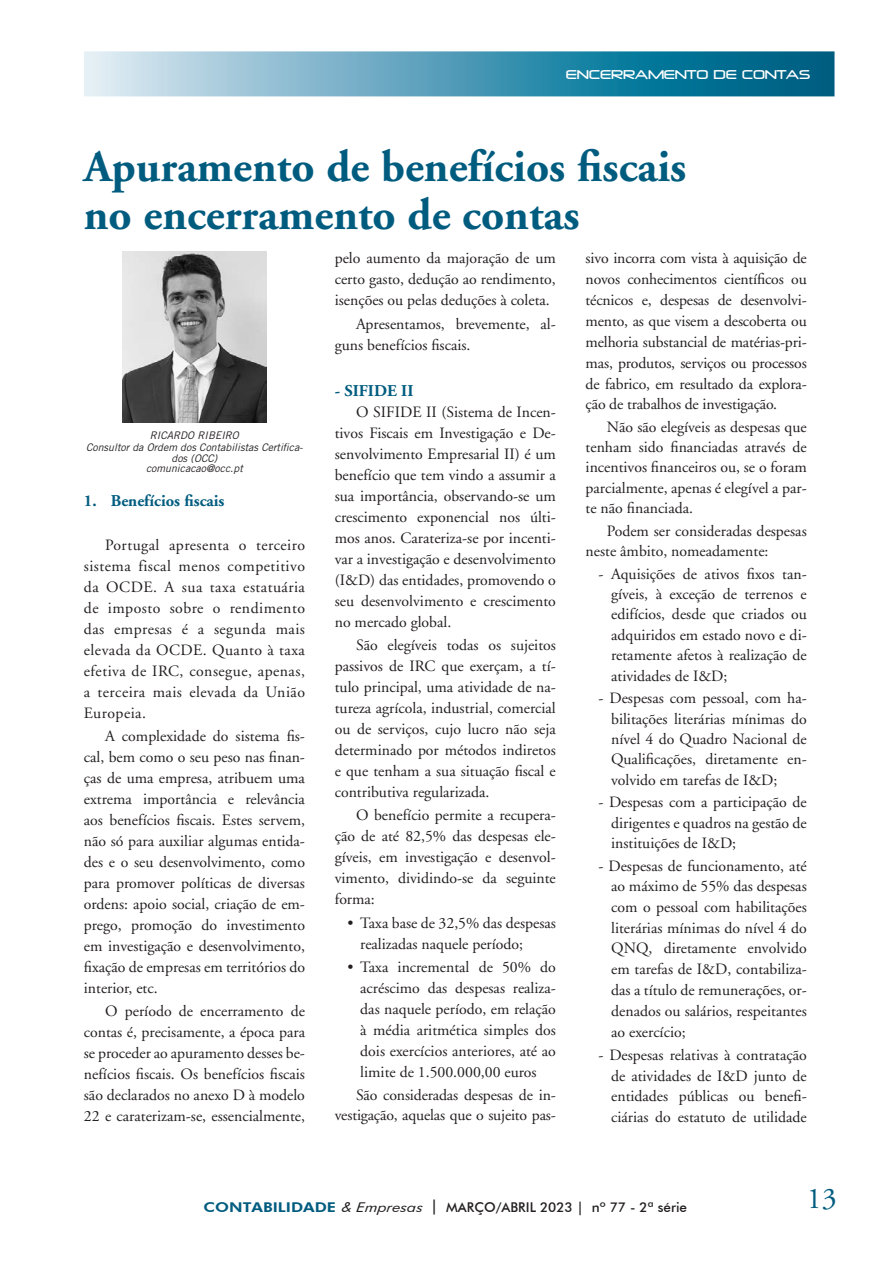
<style>
.page{position:relative;width:892px;height:1263px;background:#fff}
.page>*{position:absolute;margin:0;border:0;box-sizing:border-box;transform-origin:0 0}
.Titulo{font:700 45px "Adobe Garamond";color:#005c7f}
.t1{font:30px "Adobe Garamond";color:#005c7f}
.Entretitulo{font:700 16.5px "Adobe Garamond";color:#005c7f}
.Texto{font:15.75px/21px "Adobe Garamond";color:#231f20;text-align:justify}
.secção{font:15px "AUREN Sumun";color:#fff}
.t2{font:500 13.5px "Futura BT";color:#231f20}
.jornalista_cargo{font:italic 10.5px/10.5px "Trade Gothic";color:#231f20;text-align:center}
.JORNALISTA{font:italic 10.5px "Trade Gothic";color:#231f20}
.s1{font-weight:800;color:#005c7f}
.s2{font-weight:400;font-style:italic}
.s3{font-size:15px}
</style>
<div class="page">
<svg style="left:84px;top:51px;width:751px;height:45px;background:#579eb8"></svg>
<img style="left:122px;top:252px;width:144px;height:170px">
<p class="secção" style="left:566px;top:67px;width:246px">ENCERRAMENTO DE CONTAS</p>
<p class="Titulo" style="left:84px;top:142px;width:604px">Apuramento de benefícios fiscais</p>
<p class="Titulo" style="left:84px;top:190px;width:497px">no encerramento de contas</p>
<p class="JORNALISTA" style="left:150px;top:428px;width:90px">RICARDO RIBEIRO</p>
<p class="jornalista_cargo" style="left:86px;top:442px;width:218px">Consultor da Ordem dos Contabilistas Certifica&shy;dos (OCC)<br>comunicacao@occ.pt</p>
<p class="Entretitulo" style="left:84px;top:491px;width:142px">1. Benefícios fiscais</p>
<p class="Texto" style="left:84px;top:534px;width:223px;text-indent:21px">Portugal apresenta o terceiro sistema fiscal menos competitivo da OCDE. A sua taxa estatuária de imposto sobre o rendimento das empresas é a segunda mais elevada da OCDE. Quanto à taxa efetiva de IRC, consegue, apenas, a terceira mais elevada da União Europeia.</p>
<p class="Texto" style="left:84px;top:725px;width:223px;text-indent:21px">A complexidade do sistema fis&shy;cal, bem como o seu peso nas finan&shy;ças de uma empresa, atribuem uma extrema importância e relevância aos benefícios fiscais. Estes servem, não só para auxiliar algumas entida&shy;des e o seu desenvolvimento, como para promover políticas de diversas ordens: apoio social, criação de em&shy;prego, promoção do investimento em investigação e desenvolvimento, fixação de empresas em territórios do interior, etc.</p>
<p class="Texto" style="left:84px;top:1001px;width:223px;text-indent:21px">O período de encerramento de contas é, precisamente, a época para se proceder ao apuramento desses be&shy;nefícios fiscais. Os benefícios fiscais são declarados no anexo D à modelo 22 e caraterizam-se, essencialmente,</p>
<p class="Texto" style="left:335px;top:248px;width:223px">pelo aumento da majoração de um certo gasto, dedução ao rendimento, isenções ou pelas deduções à coleta.</p>
<p class="Texto" style="left:335px;top:313px;width:223px;text-indent:21px">Apresentamos, brevemente, al&shy;guns benefícios fiscais.</p>
<p class="Entretitulo" style="left:335px;top:382px;width:80px">- SIFIDE II</p>
<p class="Texto" style="left:335px;top:402px;width:223px;text-indent:21px">O SIFIDE II (Sistema de Incen&shy;tivos Fiscais em Investigação e De&shy;senvolvimento Empresarial II) é um benefício que tem vindo a assumir a sua importância, observando-se um crescimento exponencial nos últi&shy;mos anos. Carateriza-se por incenti&shy;var a investigação e desenvolvimento (I&amp;D) das entidades, promovendo o seu desenvolvimento e crescimento no mercado global.</p>
<p class="Texto" style="left:335px;top:635px;width:223px;text-indent:21px">São elegíveis todas os sujeitos passivos de IRC que exerçam, a tí&shy;tulo principal, uma atividade de na&shy;tureza agrícola, industrial, comercial ou de serviços, cujo lucro não seja determinado por métodos indiretos e que tenham a sua situação fiscal e contributiva regularizada.</p>
<p class="Texto" style="left:335px;top:805px;width:223px;text-indent:21px">O benefício permite a recupera&shy;ção de até 82,5% das despesas ele&shy;gíveis, em investigação e desenvol&shy;vimento, dividindo-se da seguinte forma:</p>
<p class="Texto" style="left:360px;top:912px;width:197px;text-indent:-13px">• Taxa base de 32,5% das despesas realizadas naquele período;</p>
<p class="Texto" style="left:360px;top:956px;width:197px;text-indent:-13px">• Taxa incremental de 50% do acréscimo das despesas realiza&shy;das naquele período, em relação à média aritmética simples dos dois exercícios anteriores, até ao limite de 1.500.000,00 euros</p>
<p class="Texto" style="left:335px;top:1084px;width:223px;text-align:right">São consideradas despesas de in&shy;vestigação, aquelas que o sujeito pas-</p>
<p class="Texto" style="left:586px;top:248px;width:223px">sivo incorra com vista à aquisição de novos conhecimentos científicos ou técnicos e, despesas de desenvolvi&shy;mento, as que visem a descoberta ou melhoria substancial de matérias-pri&shy;mas, produtos, serviços ou processos de fabrico, em resultado da explora&shy;ção de trabalhos de investigação.</p>
<p class="Texto" style="left:586px;top:417px;width:223px;line-height:20.4px;text-indent:21px">Não são elegíveis as despesas que tenham sido financiadas através de incentivos financeiros ou, se o foram parcialmente, apenas é elegível a par&shy;te não financiada.</p>
<p class="Texto" style="left:586px;top:521px;width:223px;line-height:20.4px;text-indent:21px">Podem ser consideradas despesas neste âmbito, nomeadamente:</p>
<p class="Texto" style="left:611px;top:564px;width:197px;line-height:20.4px;text-indent:-13px">- Aquisições de ativos fixos tan&shy;gíveis, à exceção de terrenos e edifícios, desde que criados ou adquiridos em estado novo e di&shy;retamente afetos à realização de atividades de I&amp;D;</p>
<p class="Texto" style="left:611px;top:688px;width:197px;line-height:20.4px;text-indent:-13px">- Despesas com pessoal, com ha&shy;bilitações literárias mínimas do nível 4 do Quadro Nacional de Qualificações, diretamente en&shy;volvido em tarefas de I&amp;D;</p>
<p class="Texto" style="left:611px;top:792px;width:197px;line-height:20.4px;text-indent:-13px">- Despesas com a participação de dirigentes e quadros na gestão de instituições de I&amp;D;</p>
<p class="Texto" style="left:611px;top:855px;width:197px;text-indent:-13px">- Despesas de funcionamento, até ao máximo de 55% das despesas com o pessoal com habilitações literárias mínimas do nível 4 do QNQ, diretamente envolvido em tarefas de I&amp;D, contabiliza&shy;das a título de remunerações, or&shy;denados ou salários, respeitantes ao exercício;</p>
<p class="Texto" style="left:611px;top:1044px;width:197px;text-indent:-13px">- Despesas relativas à contratação de atividades de I&amp;D junto de entidades públicas ou benefi&shy;ciárias do estatuto de utilidade</p>
<p class="t2" style="left:204px;top:1198px;width:485px"><span class="s1">CONTABILIDADE</span> <span class="s2">&amp; Empresas</span> <span class="s3">|</span> MARÇO/ABRIL 2023 | nº 77 - 2ª série</p>
<h2 class="t1" style="left:807px;top:1182px;width:31px">13</h2>
</div>
